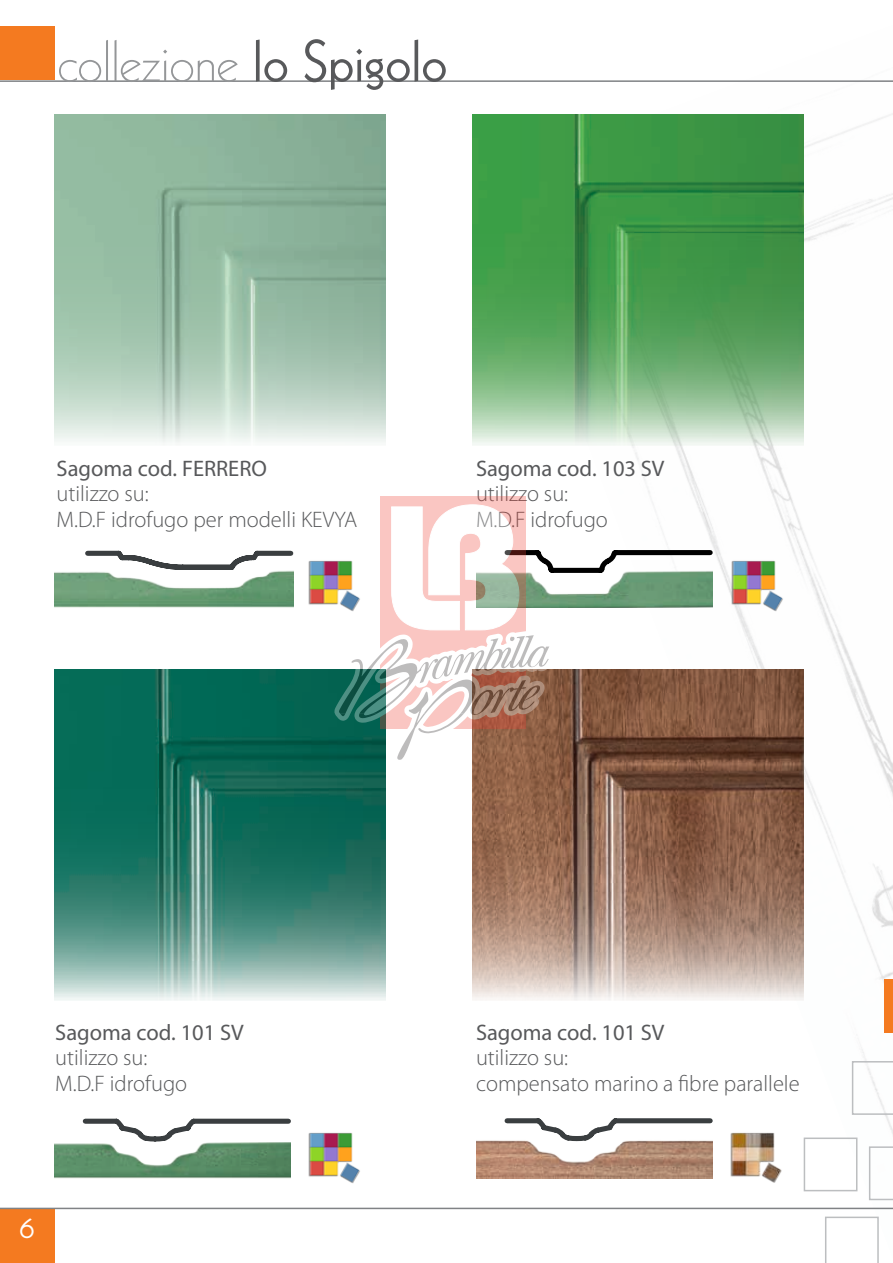
<style>
.page{position:relative;width:893px;height:1263px;background:#fff}
.page>*{position:absolute;margin:0;border:0;box-sizing:border-box;transform-origin:0 0}
.t1{font:300 57px "Kabel";color:#949698}
.t2{font:30px "Kabel";color:#fff}
.t3{font:300 22.5px/25.5px "Myriad Pro";color:#58595b}
.t4{font:22.5px "Myriad Pro";color:#58595b}
.s1{font-weight:400;color:#58595b}
</style>
<div class="page">
<img style="left:488px;top:513px;width:405px;height:697px">
<svg style="left:381px;top:113px;width:512px;height:400px"></svg>
<svg style="left:869px;top:1146px;width:24px;height:54px"></svg>
<div style="left:884px;top:979px;width:9px;height:54px;background:#f47a20"></div>
<img style="left:54px;top:1142px;width:237px;height:37px">
<svg style="left:83px;top:1118px;width:208px;height:23px"></svg>
<img style="left:476px;top:1134px;width:237px;height:44px">
<svg style="left:505px;top:1114px;width:208px;height:27px"></svg>
<div style="left:0;top:1209px;width:54px;height:54px;background:#f47a20"></div>
<div style="left:804px;top:1137px;width:53px;height:54px;border:2px solid #bcbec0"></div>
<img style="left:472px;top:669px;width:331px;height:331px">
<img style="left:54px;top:669px;width:331px;height:331px">
<img style="left:472px;top:114px;width:331px;height:331px">
<img style="left:54px;top:114px;width:331px;height:331px">
<svg style="left:825px;top:1216px;width:54px;height:47px"></svg>
<svg style="left:852px;top:1061px;width:41px;height:54px"></svg>
<div style="left:0;top:27px;width:54px;height:53px;background:#f47a20"></div>
<hr style="left:0;top:80px;width:893px;height:2px;background:#808285">
<svg style="left:85px;top:551px;width:208px;height:15px"></svg>
<img style="left:54px;top:566px;width:239px;height:42px">
<hr style="left:0;top:1208px;width:893px;height:1px;background:#808285">
<img style="left:716px;top:538px;width:88px;height:86px">
<img style="left:714px;top:1109px;width:89px;height:87px">
<img style="left:293px;top:552px;width:41px;height:56px">
<img style="left:308px;top:1132px;width:52px;height:51px">
<svg style="left:334px;top:497px;width:220px;height:268px"></svg>
<svg style="left:339px;top:504px;width:374px;height:256px"></svg>
<h1 class="t1" style="left:57px;top:30px;width:392px">collezione <span class="s1">lo Spigolo</span></h1>
<p class="t4" style="left:57px;top:456px;width:212px">Sagoma cod. FERRERO</p>
<p class="t3" style="left:57px;top:481px;width:302px">utilizzo su:<br>M.D.F idrofugo per modelli KEVYA</p>
<p class="t4" style="left:476px;top:456px;width:190px">Sagoma cod. 103 SV</p>
<p class="t3" style="left:476px;top:481px;width:133px">utilizzo su:<br>M.D.F idrofugo</p>
<p class="t4" style="left:55px;top:1020px;width:190px">Sagoma cod. 101 SV</p>
<p class="t3" style="left:55px;top:1045px;width:133px">utilizzo su:<br>M.D.F idrofugo</p>
<h2 class="t2" style="left:20px;top:1210px;width:16px">6</h2>
<p class="t4" style="left:476px;top:1020px;width:190px">Sagoma cod. 101 SV</p>
<p class="t3" style="left:476px;top:1045px;width:325px">utilizzo su:<br>compensato marino a fibre parallele</p>
</div>
